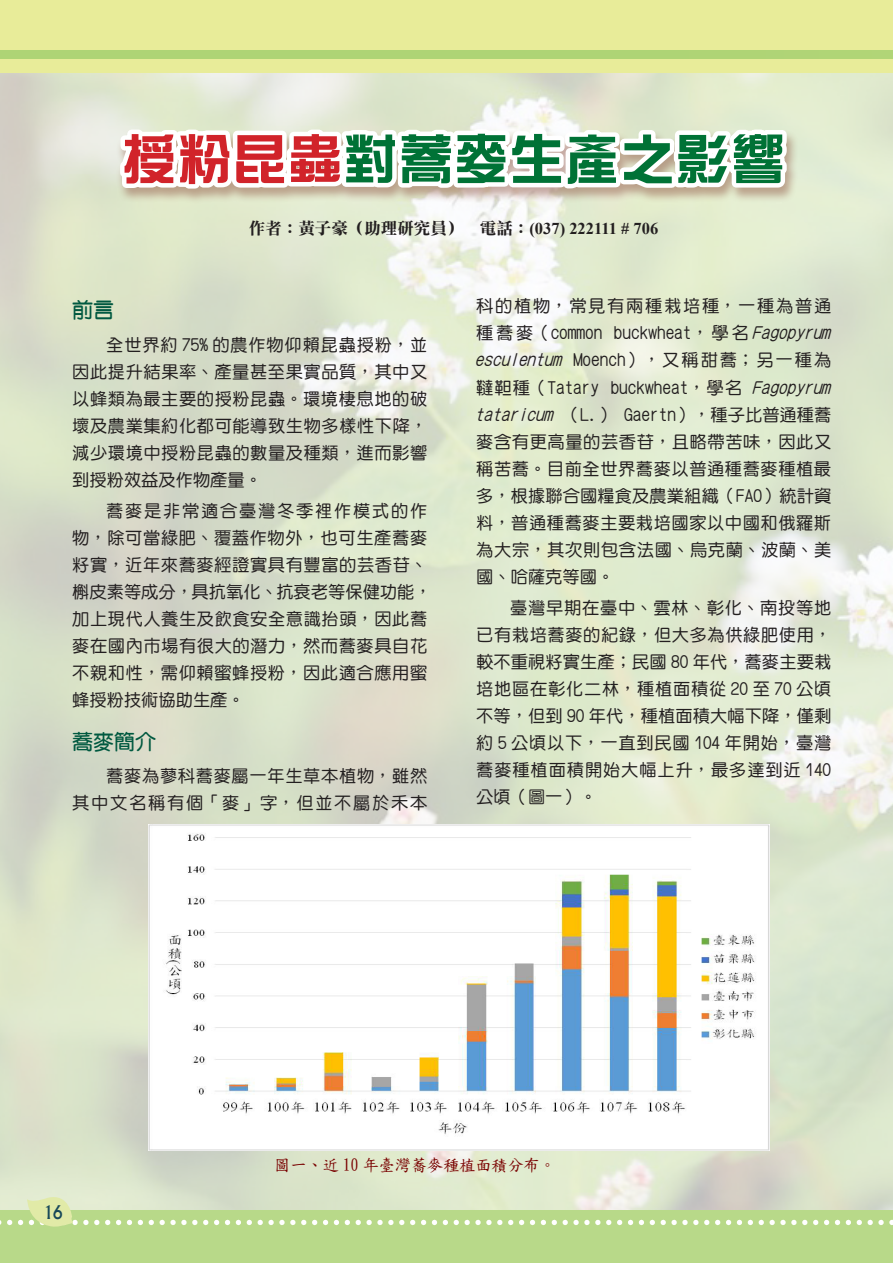
<style>
.page{position:relative;width:893px;height:1263px;background:#fff}
.page>*{position:absolute;margin:0;border:0;box-sizing:border-box;transform-origin:0 0}
.t1{font:54px "DF Zong Yi Bd HK BF";letter-spacing:.025em;color:#007236}
.t2{font:21px "DF Yuan Bd HK BF";color:#005940}
.t3{font:500 18px "Albertus";color:#174859;scale:.9 1}
.t4{font:17.25px/27px "DF Yuan Md HK BF";letter-spacing:.03em;color:#231f20;text-align:justify}
.t5{font:16.5px "DF Li Song Bd WIN BF";color:#231f20}
.t6{font:16.5px "DF Kai Shu SB Estd BF";letter-spacing:-.025em;color:#790100}
.s1{color:#d1232a}
.s2{font-family:"Times New Roman";font-weight:700}
.s3{font-family:"DF Yuan Md HKP BF"}
.s4{font-style:italic}
</style>
<div class="page">
<div style="left:0;top:1210px;width:893px;height:53px;background:#b8d989"></div>
<div style="left:0;top:0;width:893px;height:72px;background:#e8ec99"></div>
<div style="left:0;top:50px;width:893px;height:8px;background:#aed475"></div>
<div style="left:116px;top:129px;width:683px;height:75px;background:#905645;opacity:.5"></div>
<svg style="left:112px;top:58px;width:679px;height:137px"></svg>
<img style="left:148px;top:824px;width:621px;height:327px">
<svg style="left:0;top:1192px;width:893px;height:35px"></svg>
<p class="t1" style="left:122px;top:132px;width:664px"><span class="s1">授粉昆蟲</span>對蕎麥生產之影響</p>
<p class="t5" style="left:249px;top:220px;width:411px">作者：黃子豪（助理研究員）　電話：<span class="s2">(037) 222111 # 706</span></p>
<p class="t2" style="left:72px;top:299px;width:43px">前言</p>
<p class="t4" style="left:72px;top:331px;width:356px;text-indent:34px">全世界約 75% 的農作物仰賴昆蟲授粉，並因此提升結果率、產量甚至果實品質，其中又以蜂類為最主要的授粉昆蟲。環境棲息地的破壞及農業集約化都可能導致生物多樣性下降，減少環境中授粉昆蟲的數量及種類，進而影響到授粉效益及作物產量。</p>
<p class="t4" style="left:72px;top:498px;width:361px;text-align:left;text-indent:34px">蕎麥是非常適合臺灣冬季裡作模式的作物，除可當綠肥、覆蓋作物外，也可生產蕎麥籽實，近年來蕎麥經證實具有豐富的芸香<span class="s3">苷</span>、槲皮素等成分，具抗氧化、抗衰老等保健功能，加上現代人養生及飲食安全意識抬頭，因此蕎麥在國內市場有很大的潛力，然而蕎麥具自花不親和性，需仰賴蜜蜂授粉，因此適合應用蜜蜂授粉技術協助生產。</p>
<p class="t2" style="left:72px;top:731px;width:85px">蕎麥簡介</p>
<p class="t4" style="left:72px;top:762px;width:357px;text-align:right">蕎麥為蓼科蕎麥屬一年生草本植物，雖然<br>其中文名稱有個「麥」字，但並不屬於禾本</p>
<p class="t4" style="left:475px;top:293px;width:361px;text-align:left">科的植物，常見有兩種栽培種，一種為普通種蕎麥（common buckwheat，學名 <span class="s4">Fagopyrum esculentum</span> Moench），又稱甜蕎；另一種為韃靼種（Tatary buckwheat，學名 <span class="s4">Fagopyrum tataricum</span> （L.） Gaertn），種子比普通種蕎麥含有更高量的芸香<span class="s3">苷</span>，且略帶苦味，因此又稱苦蕎。目前全世界蕎麥以普通種蕎麥種植最多，根據聯合國糧食及農業組織（FAO）統計資料，普通種蕎麥主要栽培國家以中國和俄羅斯為大宗，其次則包含法國、烏克蘭、波蘭、美國、哈薩克等國。</p>
<p class="t4" style="left:476px;top:594px;width:357px;text-indent:34px">臺灣早期在臺中、雲林、彰化、南投等地已有栽培蕎麥的紀錄，但大多為供綠肥使用，較不重視籽實生產；民國 80 年代，蕎麥主要栽培地區在彰化二林，種植面積從 20 至 70 公頃不等，但到 90 年代，種植面積大幅下降，僅剩約 5 公頃以下，一直到民國 104 年開始，臺灣蕎麥種植面積開始大幅上升，最多達到近 140公頃（圖一）。</p>
<p class="t3" style="left:44px;top:1201px;width:23px">16</p>
<p class="t6" style="left:274px;top:1157px;width:283px">圖一、近 10 年臺灣蕎麥種植面積分布。</p>
</div>
